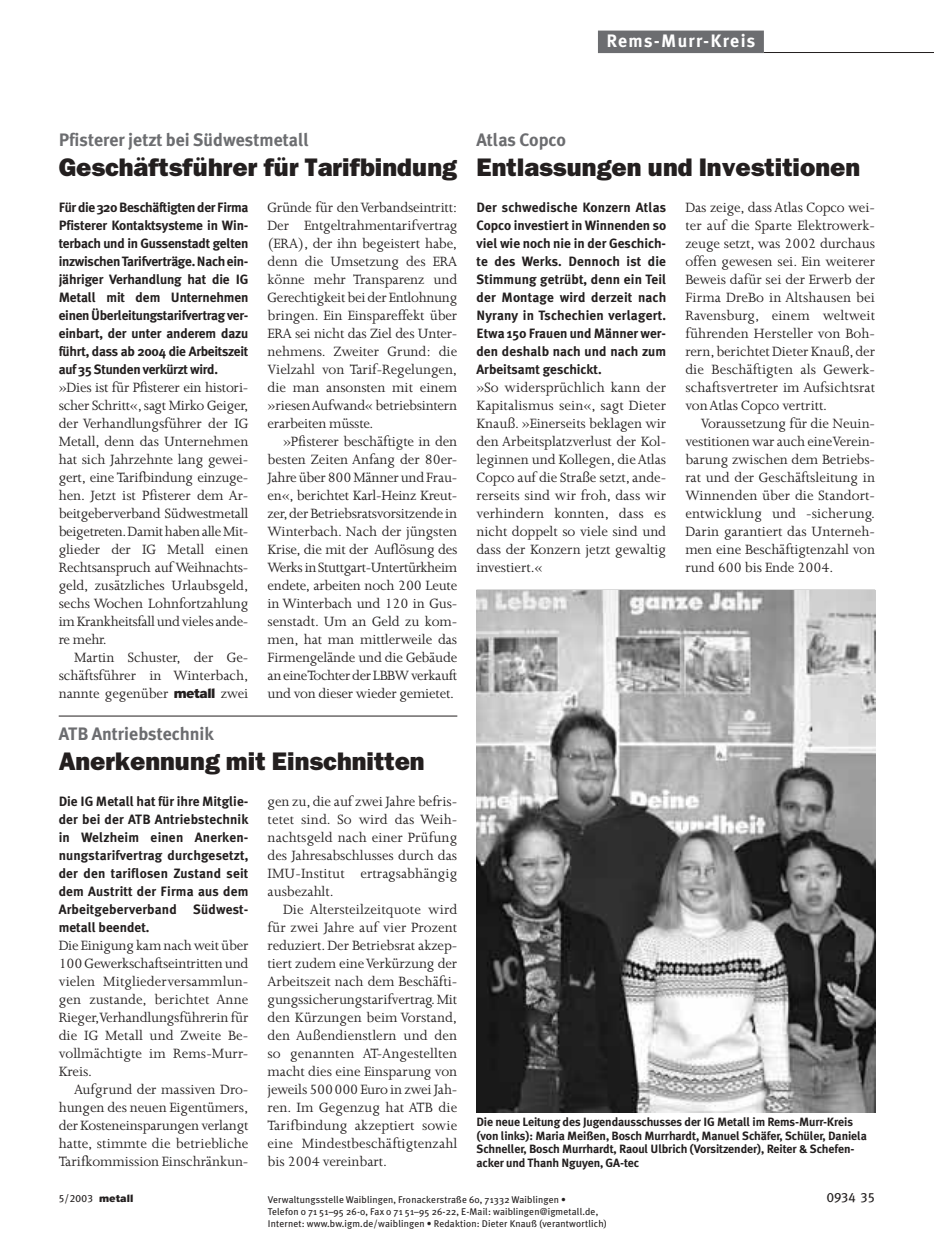
<style>
.page{position:relative;width:934px;height:1254px;background:#fff}
.page>*{position:absolute;margin:0;border:0;box-sizing:border-box;transform-origin:0 0}
.t1{font:800 25.5px "Franklin Gothic";color:#231f1f}
.t2{font:700 18px "Meta Plus";color:#6c6d70}
.t3{font:700 18px "Meta Plus";letter-spacing:.07em;color:#fff}
.t4{font:15.45px/18px "Joanna";letter-spacing:-.005em;color:#231f1f;text-align:justify}
.t5{font:700 13.5px/18px "Meta Plus";color:#231f1f;text-align:justify}
.t6{font:13.5px "Meta Plus Book Caps";color:#231f1f}
.t7{font:700 12px/13.5px "Meta Plus";letter-spacing:-.01em;color:#231f1f}
.t8{font:10.5px "Meta Plus Book Caps";color:#231f1f}
.t9{font:9.75px/12px "Meta Plus";letter-spacing:.015em;color:#231f1f}
.s1{font-family:"Metall Logo";font-size:13.5px}
.s2{font-family:"Metall Logo"}
</style>
<div class="page">
<hr style="left:764px;top:52px;width:170px;height:1px;background:#231f1f">
<div style="left:598px;top:31px;width:166px;height:22px;background:#6c6d70"></div>
<img style="left:476px;top:590px;width:399px;height:522px">
<hr style="left:59px;top:715px;width:398px;height:1px;background:#231f1f">
<p class="t3" style="left:606px;top:34px;width:150px">Rems-Murr-Kreis</p>
<p class="t2" style="left:59px;top:133px;width:252px">Pfisterer jetzt bei Südwestmetall</p>
<h1 class="t1" style="left:59px;top:158px;width:400px">Geschäftsführer für Tarifbindung</h1>
<p class="t5" style="left:59px;top:199px;width:191px">Für die 320 Beschäftigten der Firma Pfisterer Kontaktsysteme in Win&shy;terbach und in Gussenstadt gelten inzwischen Tarifverträge. Nach ein&shy;jähriger Verhandlung hat die IG Metall mit dem Unternehmen einen Überleitungstarifvertrag ver&shy;einbart, der unter anderem dazu führt, dass ab 2004 die Arbeitszeit auf 35 Stunden verkürzt wird.</p>
<p class="t4" style="left:59px;top:380px;width:191px">»Dies ist für Pfisterer ein histori&shy;scher Schritt«,sagt Mirko Geiger, der Verhandlungsführer der IG Metall, denn das Unternehmen hat sich Jahrzehnte lang gewei&shy;gert, eine Tarifbindung einzuge&shy;hen. Jetzt ist Pfisterer dem Ar&shy;beitgeberverband Südwestmetall beigetreten.Damit haben alle Mit&shy;glieder der IG Metall einen Rechtsanspruch auf Weihnachts&shy;geld, zusätzliches Urlaubsgeld, sechs Wochen Lohnfortzahlung im Krankheitsfall und vieles ande&shy;re mehr.</p>
<p class="t4" style="left:59px;top:650px;width:191px;text-indent:15px">Martin Schuster, der Ge&shy;schäftsführer in Winterbach, nannte gegenüber <span class="s1">metall</span> zwei</p>
<p class="t4" style="left:268px;top:200px;width:191px">Gründe für den Verbandseintritt:<br>Der Entgeltrahmentarifvertrag (ERA), der ihn begeistert habe, denn die Umsetzung des ERA könne mehr Transparenz und Gerechtigkeit bei der Entlohnung bringen. Ein Einspareffekt über ERA sei nicht das Ziel des Unter&shy;nehmens. Zweiter Grund: die Vielzahl von Tarif-Regelungen, die man ansonsten mit einem »riesen Aufwand« betriebsintern erarbeiten müsste.</p>
<p class="t4" style="left:268px;top:434px;width:191px;text-indent:15px">»Pfisterer beschäftigte in den besten Zeiten Anfang der 80er-Jahre über 800 Männer und Frau&shy;en«, berichtet Karl-Heinz Kreut&shy;zer,der Betriebsratsvorsitzende in Winterbach. Nach der jüngsten Krise, die mit der Auflösung des Werks in Stuttgart-Untertürkheim endete, arbeiten noch 200 Leute in Winterbach und 120 in Gus&shy;senstadt. Um an Geld zu kom&shy;men, hat man mittlerweile das Firmengelände und die Gebäude an eine Tochter der LBBW verkauft und von dieser wieder gemietet.</p>
<p class="t2" style="left:59px;top:727px;width:157px">ATB Antriebstechnik</p>
<h1 class="t1" style="left:59px;top:752px;width:368px">Anerkennung mit Einschnitten</h1>
<p class="t5" style="left:59px;top:793px;width:191px">Die IG Metall hat für ihre Mitglie&shy;der bei der ATB Antriebstechnik in Welzheim einen Anerken&shy;nungstarifvertrag durchgesetzt, der den tariflosen Zustand seit dem Austritt der Firma aus dem Arbeitgeberverband Südwest&shy;metall beendet.</p>
<p class="t4" style="left:59px;top:938px;width:191px">Die Einigung kam nach weit über 100 Gewerkschaftseintritten und vielen Mitgliederversammlun&shy;gen zustande, berichtet Anne Rieger,Verhandlungsführerin für die IG Metall und Zweite Be&shy;vollmächtigte im Rems-Murr-Kreis.</p>
<p class="t4" style="left:59px;top:1082px;width:191px;text-indent:15px">Aufgrund der massiven Dro&shy;hungen des neuen Eigentümers, der Kosteneinsparungen verlangt hatte, stimmte die betriebliche Tarifkommission Einschränkun-</p>
<p class="t4" style="left:268px;top:794px;width:191px">gen zu,die auf zwei Jahre befris&shy;tetet sind. So wird das Weih&shy;nachtsgeld nach einer Prüfung des Jahresabschlusses durch das IMU-Institut ertragsabhängig ausbezahlt.</p>
<p class="t4" style="left:268px;top:902px;width:191px;text-indent:15px">Die Altersteilzeitquote wird für zwei Jahre auf vier Prozent reduziert. Der Betriebsrat akzep&shy;tiert zudem eine Verkürzung der Arbeitszeit nach dem Beschäfti&shy;gungssicherungstarifvertrag.Mit den Kürzungen beim Vorstand, den Außendienstlern und den so genannten AT-Angestellten macht dies eine Einsparung von jeweils 500000 Euro in zwei Jah&shy;ren. Im Gegenzug hat ATB die Tarifbindung akzeptiert sowie eine Mindestbeschäftigtenzahl bis 2004 vereinbart.</p>
<p class="t2" style="left:476px;top:133px;width:91px">Atlas Copco</p>
<h1 class="t1" style="left:476px;top:158px;width:385px">Entlassungen und Investitionen</h1>
<p class="t5" style="left:476px;top:199px;width:191px">Der schwedische Konzern Atlas Copco investiert in Winnenden so viel wie noch nie in der Geschich&shy;te des Werks. Dennoch ist die Stimmung getrübt, denn ein Teil der Montage wird derzeit nach Nyrany in Tschechien verlagert.<br>Etwa 150 Frauen und Männer wer&shy;den deshalb nach und nach zum Arbeitsamt geschickt.</p>
<p class="t4" style="left:476px;top:380px;width:191px">»So widersprüchlich kann der Kapitalismus sein«, sagt Dieter Knauß. »Einerseits beklagen wir den Arbeitsplatzverlust der Kol&shy;leginnen und Kollegen, die Atlas Copco auf die Straße setzt, ande&shy;rerseits sind wir froh, dass wir verhindern konnten, dass es nicht doppelt so viele sind und dass der Konzern jetzt gewaltig investiert.«</p>
<p class="t4" style="left:685px;top:200px;width:191px">Das zeige, dass Atlas Copco wei&shy;ter auf die Sparte Elektrowerk&shy;zeuge setzt, was 2002 durchaus offen gewesen sei. Ein weiterer Beweis dafür sei der Erwerb der Firma DreBo in Altshausen bei Ravensburg, einem weltweit führenden Hersteller von Boh&shy;rern,berichtet Dieter Knauß,der die Beschäftigten als Gewerk&shy;schaftsvertreter im Aufsichtsrat von Atlas Copco vertritt.</p>
<p class="t4" style="left:685px;top:416px;width:191px;text-indent:15px">Voraussetzung für die Neuin&shy;vestitionen war auch eine Verein&shy;barung zwischen dem Betriebs&shy;rat und der Geschäftsleitung in Winnenden über die Standort&shy;entwicklung und -sicherung.<br>Darin garantiert das Unterneh&shy;men eine Beschäftigtenzahl von rund 600 bis Ende 2004.</p>
<p class="t7" style="left:476px;top:1115px;width:392px">Die neue Leitung des Jugendausschusses der IG Metall im Rems-Murr-Kreis (von links): Maria Meißen, Bosch Murrhardt, Manuel Schäfer, Schüler, Daniela Schneller, Bosch Murrhardt, Raoul Ulbrich (Vorsitzender), Reiter &amp; Schefen&shy;acker und Thanh Nguyen, GA-tec</p>
<p class="t8" style="left:59px;top:1192px;width:76px">5/2003 <span class="s2">metall</span></p>
<p class="t9" style="left:268px;top:1194px;width:300px">Verwaltungsstelle Waiblingen, Fronackerstraße 60, 71332 Waiblingen •</p>
<p class="t6" style="left:827px;top:1189px;width:50px">0934 35</p>
<p class="t9" style="left:268px;top:1206px;width:341px">Telefon 0 71 51–95 26-0, Fax 0 71 51–95 26-22, E-Mail: waiblingen@igmetall.de,<br>Internet: www.bw.igm.de/waiblingen • Redaktion: Dieter Knauß (verantwortlich)</p>
</div>
